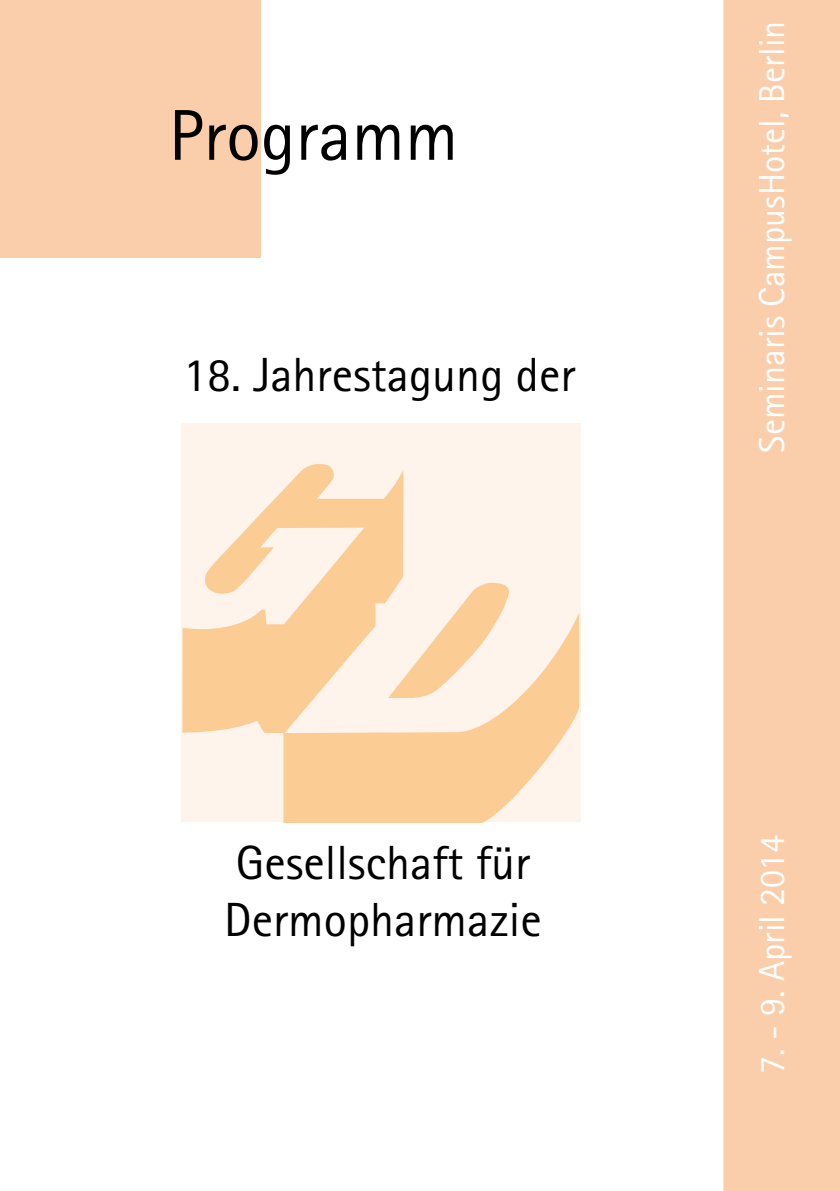
<style>
.page{position:relative;width:840px;height:1191px;background:#fff}
.page>*{position:absolute;margin:0;border:0;box-sizing:border-box;transform-origin:0 0}
.t1{font:72px "Agfa Rotis Sans Serif";color:#000}
.t2{font:48px/57.6px "Agfa Rotis Sans Serif";color:#000}
.t3{font:36px "Agfa Rotis Sans Serif";color:#fff}
</style>
<div class="page">
<div style="left:0;top:0;width:261px;height:258px;background:#faceaa"></div>
<div style="left:723px;top:0;width:116px;height:1191px;background:#faceaa"></div>
<div style="left:181px;top:423px;width:399px;height:399px;background:#fef4eb"></div>
<svg style="left:182px;top:464px;width:397px;height:358px"></svg>
<svg style="left:388px;top:582px;width:122px;height:116px"></svg>
<h1 class="t1" style="left:169px;top:93px;width:291px">Programm</h1>
<p class="t2" style="left:183px;top:346px;width:393px">18. Jahrestagung der</p>
<p class="t3" style="left:750px;top:452px;width:433px;rotate:-90deg">Seminaris CampusHotel, Berlin</p>
<p class="t2" style="left:224px;top:833px;width:319px">Gesellschaft für<br>Dermopharmazie</p>
<p class="t3" style="left:750px;top:1074px;width:241px;rotate:-90deg">7. - 9. April 2014</p>
</div>
